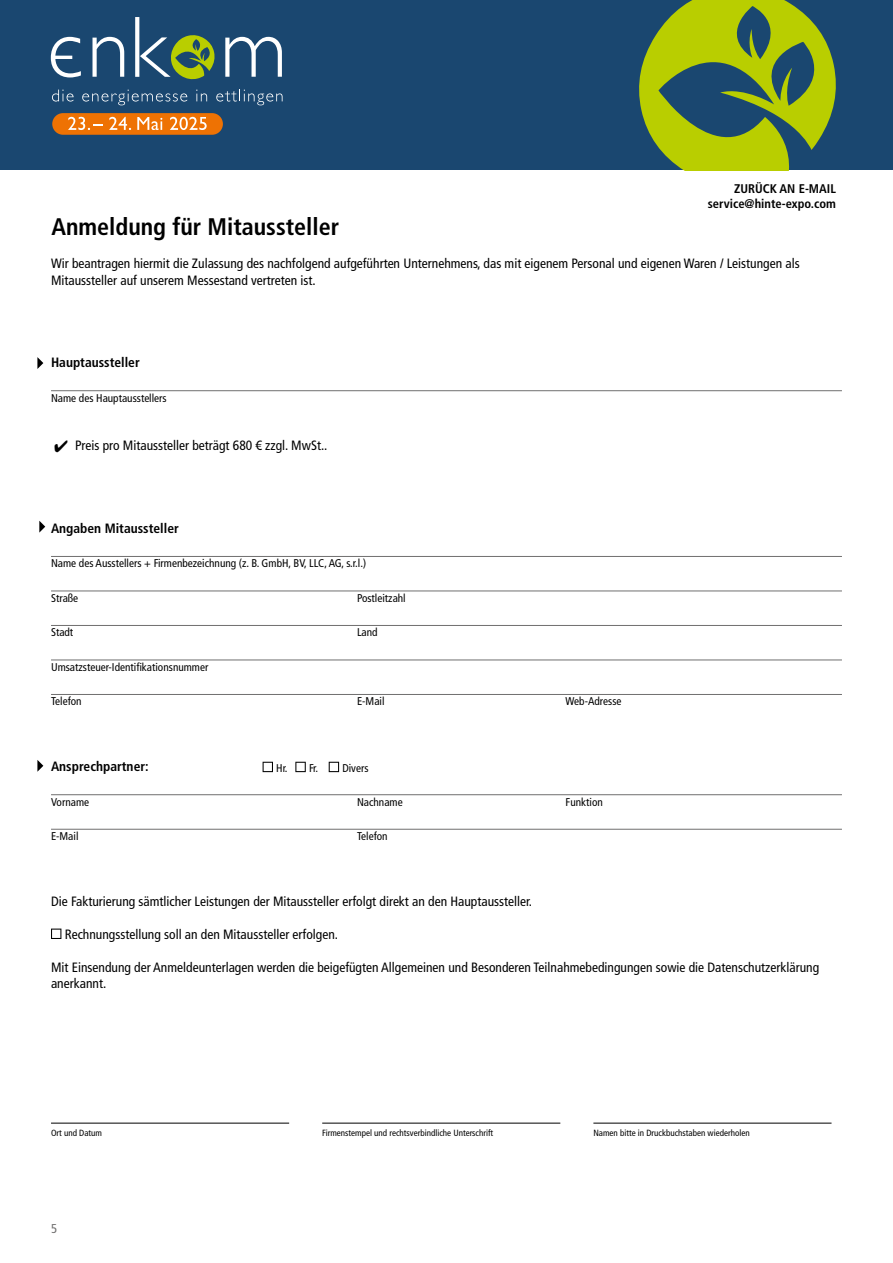
<style>
.page{position:relative;width:893px;height:1263px;background:#fff}
.page>*{position:absolute;margin:0;border:0;box-sizing:border-box;transform-origin:0 0}
.t1{font:700 condensed 24px "Frutiger LT Std";color:#000}
.t2{font:condensed 13.5px/16.5px "Frutiger LT Std";color:#000}
.t3{font:700 condensed 13.5px "Frutiger LT Std";color:#000}
.t4{font:condensed 12.75px "Frutiger LT Std";color:#706f6f}
.t5{font:700 condensed 12.6px/15.1px "Frutiger LT Std";color:#000;text-align:right}
.t6{font:condensed 11.25px "Frutiger LT Std";color:#000}
.t7{font:condensed 9px "Frutiger LT Std";color:#000}
</style>
<div class="page">
<div style="left:0;top:0;width:893px;height:170px;background:#1a4770"></div>
<svg style="left:639px;top:0;width:197px;height:170px"></svg>
<div style="left:52px;top:113px;width:171px;height:22px;background:#ee7203;border-radius:11px"></div>
<svg style="left:68px;top:117px;width:35px;height:13px"></svg>
<svg style="left:109px;top:117px;width:22px;height:13px"></svg>
<svg style="left:137px;top:117px;width:25px;height:13px"></svg>
<svg style="left:170px;top:117px;width:37px;height:13px"></svg>
<svg style="left:92px;top:37px;width:32px;height:40px"></svg>
<svg style="left:225px;top:37px;width:57px;height:40px"></svg>
<svg style="left:51px;top:37px;width:30px;height:40px"></svg>
<svg style="left:135px;top:17px;width:80px;height:63px"></svg>
<svg style="left:52px;top:90px;width:22px;height:12px"></svg>
<svg style="left:82px;top:90px;width:105px;height:15px"></svg>
<svg style="left:196px;top:90px;width:11px;height:11px"></svg>
<svg style="left:216px;top:90px;width:67px;height:15px"></svg>
<svg style="left:51px;top:928px;width:10px;height:11px"></svg>
<hr style="left:51px;top:390px;width:791px;height:1px;background:#706f6f">
<svg style="left:37px;top:357px;width:6px;height:12px"></svg>
<hr style="left:51px;top:1123px;width:238px;height:1px;background:#000">
<hr style="left:322px;top:1123px;width:238px;height:1px;background:#000">
<hr style="left:593px;top:1123px;width:238px;height:1px;background:#000">
<hr style="left:51px;top:794px;width:791px;height:1px;background:#706f6f">
<hr style="left:51px;top:829px;width:791px;height:1px;background:#706f6f">
<svg style="left:37px;top:760px;width:6px;height:12px"></svg>
<svg style="left:263px;top:762px;width:10px;height:10px"></svg>
<svg style="left:295px;top:762px;width:11px;height:10px"></svg>
<svg style="left:329px;top:762px;width:10px;height:10px"></svg>
<hr style="left:51px;top:556px;width:791px;height:1px;background:#706f6f">
<hr style="left:51px;top:591px;width:791px;height:1px;background:#706f6f">
<hr style="left:51px;top:625px;width:791px;height:1px;background:#706f6f">
<hr style="left:51px;top:660px;width:791px;height:1px;background:#706f6f">
<hr style="left:51px;top:694px;width:791px;height:1px;background:#706f6f">
<svg style="left:39px;top:521px;width:6px;height:12px"></svg>
<h1 class="t1" style="left:51px;top:212px;width:289px">Anmeldung für Mitaussteller</h1>
<p class="t5" style="left:708px;top:181px;width:130px">ZURÜCK AN E-MAIL service@hinte-expo.com</p>
<p class="t2" style="left:51px;top:256px;width:750px">Wir beantragen hiermit die Zulassung des nachfolgend aufgeführten Unternehmens, das mit eigenem Personal und eigenen Waren / Leistungen als<br>Mitaussteller auf unserem Messestand vertreten ist.</p>
<p class="t3" style="left:51px;top:354px;width:90px">Hauptaussteller</p>
<p class="t6" style="left:51px;top:391px;width:117px">Name des Hauptausstellers</p>
<p class="t2" style="left:54px;top:437px;width:275px">✔ Preis pro Mitaussteller beträgt 680 € zzgl. MwSt..</p>
<p class="t3" style="left:51px;top:520px;width:129px">Angaben Mitaussteller</p>
<p class="t6" style="left:51px;top:557px;width:317px">Name des Ausstellers + Firmenbezeichnung (z. B. GmbH, BV, LLC, AG, s.r.l.)</p>
<p class="t6" style="left:51px;top:591px;width:29px">Straße</p>
<p class="t6" style="left:357px;top:591px;width:50px">Postleitzahl</p>
<p class="t6" style="left:51px;top:626px;width:24px">Stadt</p>
<p class="t6" style="left:357px;top:626px;width:22px">Land</p>
<p class="t6" style="left:51px;top:660px;width:159px">Umsatzsteuer-Identifikationsnummer</p>
<p class="t6" style="left:51px;top:695px;width:32px">Telefon</p>
<p class="t6" style="left:357px;top:695px;width:29px">E-Mail</p>
<p class="t6" style="left:566px;top:695px;width:58px">Web-Adresse</p>
<p class="t3" style="left:51px;top:758px;width:99px">Ansprechpartner:</p>
<p class="t6" style="left:51px;top:795px;width:40px">Vorname</p>
<p class="t6" style="left:357px;top:795px;width:47px">Nachname</p>
<p class="t6" style="left:566px;top:795px;width:39px">Funktion</p>
<p class="t6" style="left:51px;top:830px;width:29px">E-Mail</p>
<p class="t6" style="left:357px;top:830px;width:32px">Telefon</p>
<p class="t6" style="left:276px;top:762px;width:44px">Hr. Fr.</p>
<p class="t6" style="left:342px;top:762px;width:28px">Divers</p>
<p class="t2" style="left:51px;top:893px;width:483px">Die Fakturierung sämtlicher Leistungen der Mitaussteller erfolgt direkt an den Hauptaussteller.</p>
<p class="t2" style="left:65px;top:926px;width:275px">Rechnungsstellung soll an den Mitaussteller erfolgen.</p>
<p class="t2" style="left:51px;top:959px;width:770px">Mit Einsendung der Anmeldeunterlagen werden die beigefügten Allgemeinen und Besonderen Teilnahmebedingungen sowie die Datenschutzerklärung anerkannt.</p>
<p class="t7" style="left:51px;top:1128px;width:52px">Ort und Datum</p>
<p class="t7" style="left:322px;top:1128px;width:173px">Firmenstempel und rechtsverbindliche Unterschrift</p>
<p class="t7" style="left:593px;top:1128px;width:158px">Namen bitte in Druckbuchstaben wiederholen</p>
<p class="t4" style="left:51px;top:1221px;width:8px">5</p>
</div>
